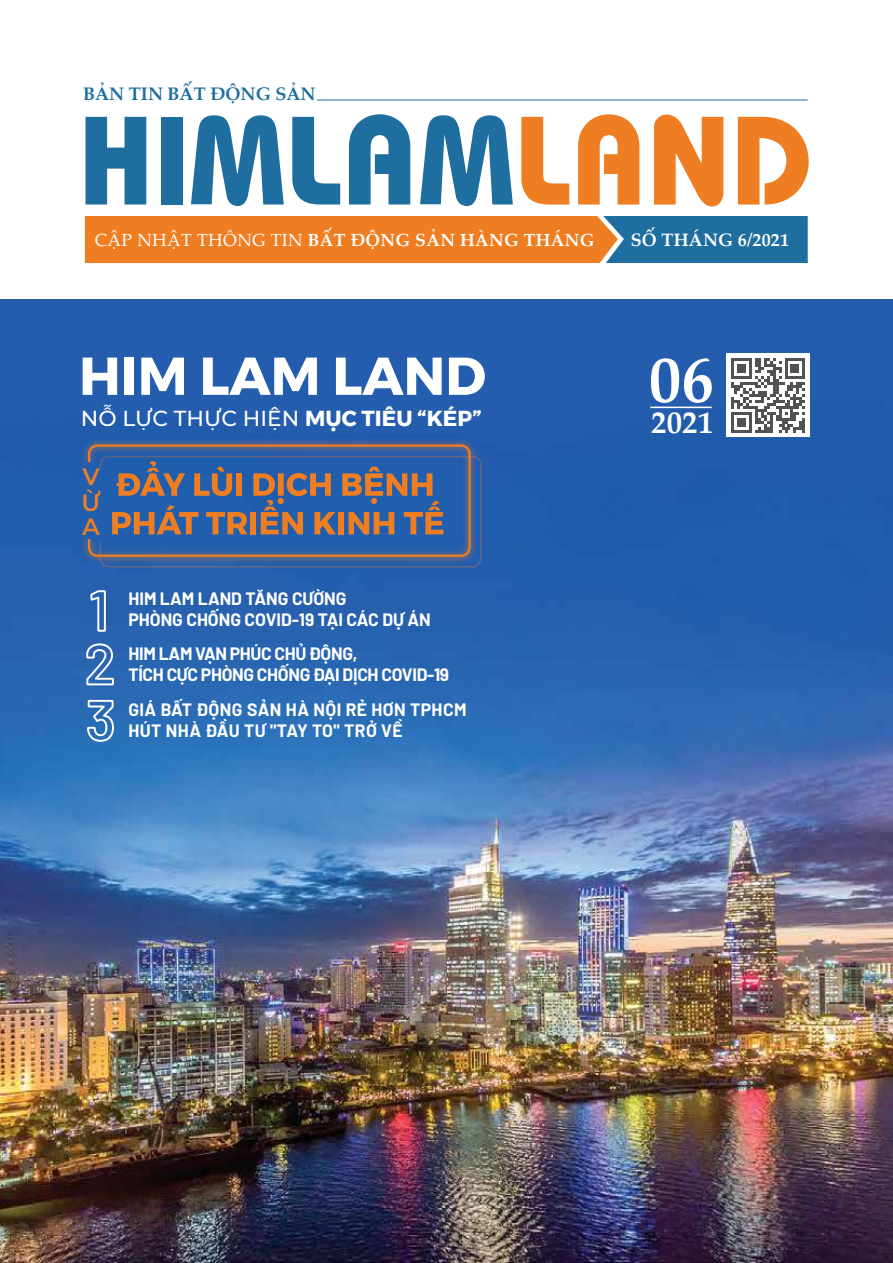
<style>
.page{position:relative;width:893px;height:1263px;background:#fff}
.page>*{position:absolute;margin:0;border:0;box-sizing:border-box;transform-origin:0 0}
.t1{font:700 125.1px "Bahamas";color:#1e6fa0}
.t2{font:700 64.65px "Palatino Linotype";color:#fff}
.t3{font:700 53.1px "Montserrat";color:#fff}
.t4{font:700 30.75px "Palatino Linotype";color:#fff}
.t5{font:600 23.55px/25px "Montserrat";color:#ef7d22;text-align:justify}
.t6{font:500 21.6px "Montserrat";color:#fff}
.t7{font:700 18.15px "Palatino Linotype";color:#1e6fa0}
.t8{font:700 18px "Palatino Linotype";letter-spacing:.01em;color:#fff}
.t9{font:700 17.55px/21px "Barlow";letter-spacing:-.02em;color:#fff}
.t10{font:700 17.55px/21px "Barlow";letter-spacing:.025em;color:#fff}
.t11{font:700 17.55px/21px "Barlow";color:#fff}
.t12{font:700 17.55px "Palatino Linotype";letter-spacing:.02em;color:#fff}
.s1{color:#ef7d22}
.s2{font-weight:400}
.s3{font-weight:700}
</style>
<div class="page">
<img style="left:0;top:299px;width:893px;height:964px">
<svg style="left:85px;top:216px;width:723px;height:47px;background:#b77a45"></svg>
<hr style="left:317px;top:100px;width:491px;height:1px;background:#1e6fa0">
<div style="left:726px;top:354px;width:84px;height:83px;background:#fff"></div>
<svg style="left:731px;top:358px;width:74px;height:75px"></svg>
<hr style="left:650px;top:407px;width:62px;height:1px;background:#fff">
<svg style="left:89px;top:611px;width:19px;height:22px"></svg>
<svg style="left:85px;top:642px;width:31px;height:45px"></svg>
<svg style="left:86px;top:698px;width:29px;height:45px"></svg>
<img style="left:34px;top:390px;width:491px;height:221px">
<p class="t7" style="left:83px;top:81px;width:234px">BẢN TIN BẤT ĐỘNG SẢN</p>
<h1 class="t1" style="left:78px;top:84px;width:738px">HIMLAM<span class="s1">LAND</span></h1>
<p class="t8" style="left:631px;top:227px;width:160px">SỐ THÁNG 6/2021</p>
<p class="t12" style="left:95px;top:228px;width:501px"><span class="s2">CẬP NHẬT THÔNG TIN</span> BẤT ĐỘNG SẢN HÀNG THÁNG</p>
<h3 class="t3" style="left:79px;top:333px;width:408px">HIM LAM LAND</h3>
<p class="t6" style="left:81px;top:403px;width:402px">NỖ LỰC THỰC HIỆN <span class="s3">MỤC TIÊU “KÉP”</span></p>
<h3 class="t5" style="left:82px;top:463px;width:20px">V Ừ A</h3>
<p class="t11" style="left:128px;top:587px;width:304px">HIM LAM LAND TĂNG CƯỜNG<br>PHÒNG CHỐNG COVID-19 TẠI CÁC DỰ ÁN</p>
<p class="t9" style="left:128px;top:642px;width:322px">HIM LAM VẠN PHÚC CHỦ ĐỘNG,<br>TÍCH CỰC PHÒNG CHỐNG ĐẠI DỊCH COVID-19</p>
<p class="t10" style="left:128px;top:698px;width:340px">GIÁ BẤT ĐỘNG SẢN HÀ NỘI RẺ HƠN TPHCM<br>HÚT NHÀ ĐẦU TƯ "TAY TO" TRỞ VỀ</p>
<h2 class="t2" style="left:649px;top:334px;width:66px">06</h2>
<h3 class="t4" style="left:651px;top:400px;width:63px">2021</h3>
</div>
